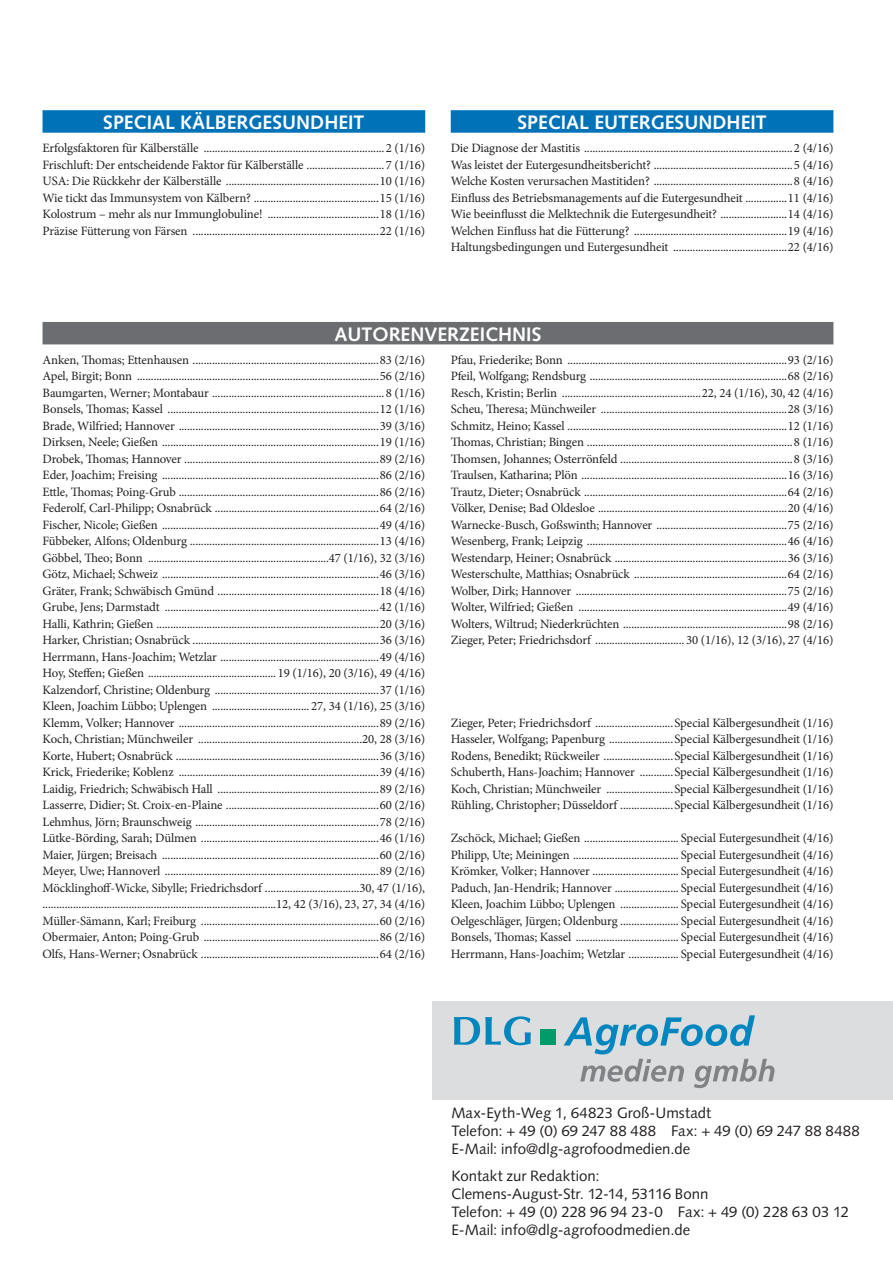
<style>
.page{position:relative;width:893px;height:1263px;background:#fff}
.page>*{position:absolute;margin:0;border:0;box-sizing:border-box;transform-origin:0 0}
.t1{font:700 19.5px "Syntax LT Std";color:#fff}
.t2{font:15px/18px "Syntax LT Std";color:#231f20}
.t3{font:12.75px/16.5px "Minion Pro";letter-spacing:-.01em;color:#231f20;text-align:justify}
</style>
<div class="page">
<div style="left:43px;top:110px;width:382px;height:23px;background:#0072b8"></div>
<div style="left:451px;top:110px;width:382px;height:23px;background:#0072b8"></div>
<div style="left:433px;top:1001px;width:460px;height:98px;background:#dcdddf"></div>
<svg style="left:454px;top:1016px;width:77px;height:29px"></svg>
<div style="left:540px;top:1029px;width:16px;height:16px;background:#009b69"></div>
<svg style="left:564px;top:1015px;width:211px;height:73px"></svg>
<div style="left:43px;top:322px;width:790px;height:22px;background:#6c6d70"></div>
<h1 class="t1" style="left:103px;top:111px;width:263px">SPECIAL KÄLBERGESUNDHEIT</h1>
<p class="t3" style="left:43px;top:140px;width:384px">Erfolgsfaktoren für Kälberställe .................................................................2 (1/16)<br>Frischluft: Der entscheidende Faktor für Kälberställe ............................7 (1/16)<br>USA: Die Rückkehr der Kälberställe .......................................................10 (1/16)<br>Wie tickt das Immunsystem von Kälbern? .............................................15 (1/16)<br>Kolostrum – mehr als nur Immunglobuline! ........................................18 (1/16)<br>Präzise Fütterung von Färsen ...................................................................22 (1/16)</p>
<h1 class="t1" style="left:517px;top:111px;width:251px">SPECIAL EUTERGESUNDHEIT</h1>
<p class="t3" style="left:451px;top:140px;width:384px">Die Diagnose der Mastitis ...........................................................................2 (4/16)<br>Was leistet der Eutergesundheitsbericht? ..................................................5 (4/16)<br>Welche Kosten verursachen Mastitiden? ..................................................8 (4/16)<br>Einfluss des Betriebsmanagements auf die Eutergesundheit ...............11 (4/16)<br>Wie beeinflusst die Melktechnik die Eutergesundheit? ........................14 (4/16)<br>Welchen Einfluss hat die Fütterung? .......................................................19 (4/16)<br>Haltungsbedingungen und Eutergesundheit .........................................22 (4/16)</p>
<h1 class="t1" style="left:334px;top:323px;width:208px">AUTORENVERZEICHNIS</h1>
<p class="t3" style="left:43px;top:352px;width:384px">Anken, Thomas; Ettenhausen ...................................................................83 (2/16)<br>Apel, Birgit; Bonn .......................................................................................56 (2/16)<br>Baumgarten, Werner; Montabaur ..............................................................8 (1/16)<br>Bonsels, Thomas; Kassel ............................................................................12 (1/16)<br>Brade, Wilfried; Hannover ........................................................................39 (3/16)<br>Dirksen, Neele; Gießen ..............................................................................19 (1/16)<br>Drobek, Thomas; Hannover ......................................................................89 (2/16)<br>Eder, Joachim; Freising ..............................................................................86 (2/16)<br>Ettle, Thomas; Poing-Grub ........................................................................86 (2/16)<br>Federolf, Carl-Philipp; Osnabrück ...........................................................64 (2/16)<br>Fischer, Nicole; Gießen ..............................................................................49 (4/16)<br>Fübbeker, Alfons; Oldenburg ....................................................................13 (4/16)<br>Göbbel, Theo; Bonn .................................................................47 (1/16), 32 (3/16)<br>Götz, Michael; Schweiz ..............................................................................46 (3/16)<br>Gräter, Frank; Schwäbisch Gmünd ..........................................................18 (4/16)<br>Grube, Jens; Darmstadt .............................................................................42 (1/16)<br>Halli, Kathrin; Gießen ................................................................................20 (3/16)<br>Harker, Christian; Osnabrück ...................................................................36 (3/16)<br>Herrmann, Hans-Joachim; Wetzlar .........................................................49 (4/16)<br>Hoy, Steffen; Gießen .............................................. 19 (1/16), 20 (3/16), 49 (4/16)<br>Kalzendorf, Christine; Oldenburg ...........................................................37 (1/16)<br>Kleen, Joachim Lübbo; Uplengen ................................... 27, 34 (1/16), 25 (3/16)<br>Klemm, Volker; Hannover ........................................................................89 (2/16)<br>Koch, Christian; Münchweiler ...........................................................20, 28 (3/16)<br>Korte, Hubert; Osnabrück .........................................................................36 (3/16)<br>Krick, Friederike; Koblenz ........................................................................39 (4/16)<br>Laidig, Friedrich; Schwäbisch Hall ..........................................................89 (2/16)<br>Lasserre, Didier; St. Croix-en-Plaine .......................................................60 (2/16)<br>Lehmhus, Jörn; Braunschweig ..................................................................78 (2/16)<br>Lütke-Börding, Sarah; Dülmen ................................................................46 (1/16)<br>Maier, Jürgen; Breisach ..............................................................................60 (2/16)<br>Meyer, Uwe; Hannoverl .............................................................................89 (2/16)<br>Möcklinghoff-Wicke, Sibylle; Friedrichsdorf ..................................30, 47 (1/16), ....................................................................................12, 42 (3/16), 23, 27, 34 (4/16)<br>Müller-Sämann, Karl; Freiburg ................................................................60 (2/16)<br>Obermaier, Anton; Poing-Grub ...............................................................86 (2/16)<br>Olfs, Hans-Werner; Osnabrück ................................................................64 (2/16)</p>
<p class="t3" style="left:451px;top:352px;width:384px">Pfau, Friederike; Bonn ...............................................................................93 (2/16)<br>Pfeil, Wolfgang; Rendsburg .......................................................................68 (2/16)<br>Resch, Kristin; Berlin ..................................................22, 24 (1/16), 30, 42 (4/16)<br>Scheu, Theresa; Münchweiler ...................................................................28 (3/16)<br>Schmitz, Heino; Kassel ...............................................................................12 (1/16)<br>Thomas, Christian; Bingen ..........................................................................8 (1/16)<br>Thomsen, Johannes; Osterrönfeld ..............................................................8 (3/16)<br>Traulsen, Katharina; Plön ..........................................................................16 (3/16)<br>Trautz, Dieter; Osnabrück .........................................................................64 (2/16)<br>Völker, Denise; Bad Oldesloe ....................................................................20 (4/16)<br>Warnecke-Busch, Goßswinth; Hannover ...............................................75 (2/16)<br>Wesenberg, Frank; Leipzig ........................................................................46 (4/16)<br>Westendarp, Heiner; Osnabrück ..............................................................36 (3/16)<br>Westerschulte, Matthias; Osnabrück .......................................................64 (2/16)<br>Wolber, Dirk; Hannover ............................................................................75 (2/16)<br>Wolter, Wilfried; Gießen ...........................................................................49 (4/16)<br>Wolters, Wiltrud; Niederkrüchten ...........................................................98 (2/16)<br>Zieger, Peter; Friedrichsdorf ................................ 30 (1/16), 12 (3/16), 27 (4/16)</p>
<p class="t3" style="left:451px;top:715px;width:384px">Zieger, Peter; Friedrichsdorf ............................Special Kälbergesundheit (1/16)<br>Hasseler, Wolfgang; Papenburg .......................Special Kälbergesundheit (1/16)<br>Rodens, Benedikt; Rückweiler .........................Special Kälbergesundheit (1/16)<br>Schuberth, Hans-Joachim; Hannover ............Special Kälbergesundheit (1/16)<br>Koch, Christian; Münchweiler ........................Special Kälbergesundheit (1/16)<br>Rühling, Christopher; Düsseldorf ...................Special Kälbergesundheit (1/16)</p>
<p class="t3" style="left:451px;top:830px;width:384px">Zschöck, Michael; Gießen .................................. Special Eutergesundheit (4/16)<br>Philipp, Ute; Meiningen ...................................... Special Eutergesundheit (4/16)<br>Krömker, Volker; Hannover ............................... Special Eutergesundheit (4/16)<br>Paduch, Jan-Hendrik; Hannover ....................... Special Eutergesundheit (4/16)<br>Kleen, Joachim Lübbo; Uplengen ..................... Special Eutergesundheit (4/16)<br>Oelgeschläger, Jürgen; Oldenburg ..................... Special Eutergesundheit (4/16)<br>Bonsels, Thomas; Kassel ..................................... Special Eutergesundheit (4/16)<br>Herrmann, Hans-Joachim; Wetzlar .................. Special Eutergesundheit (4/16)</p>
<p class="t2" style="left:451px;top:1104px;width:410px">Max-Eyth-Weg 1, 64823 Groß-Umstadt<br>Telefon: + 49 (0) 69 247 88 488 Fax: + 49 (0) 69 247 88 8488<br>E-Mail: info@dlg-agrofoodmedien.de</p>
<p class="t2" style="left:451px;top:1166px;width:399px">Kontakt zur Redaktion:<br>Clemens-August-Str. 12-14, 53116 Bonn<br>Telefon: + 49 (0) 228 96 94 23-0 Fax: + 49 (0) 228 63 03 12<br>E-Mail: info@dlg-agrofoodmedien.de</p>
</div>
